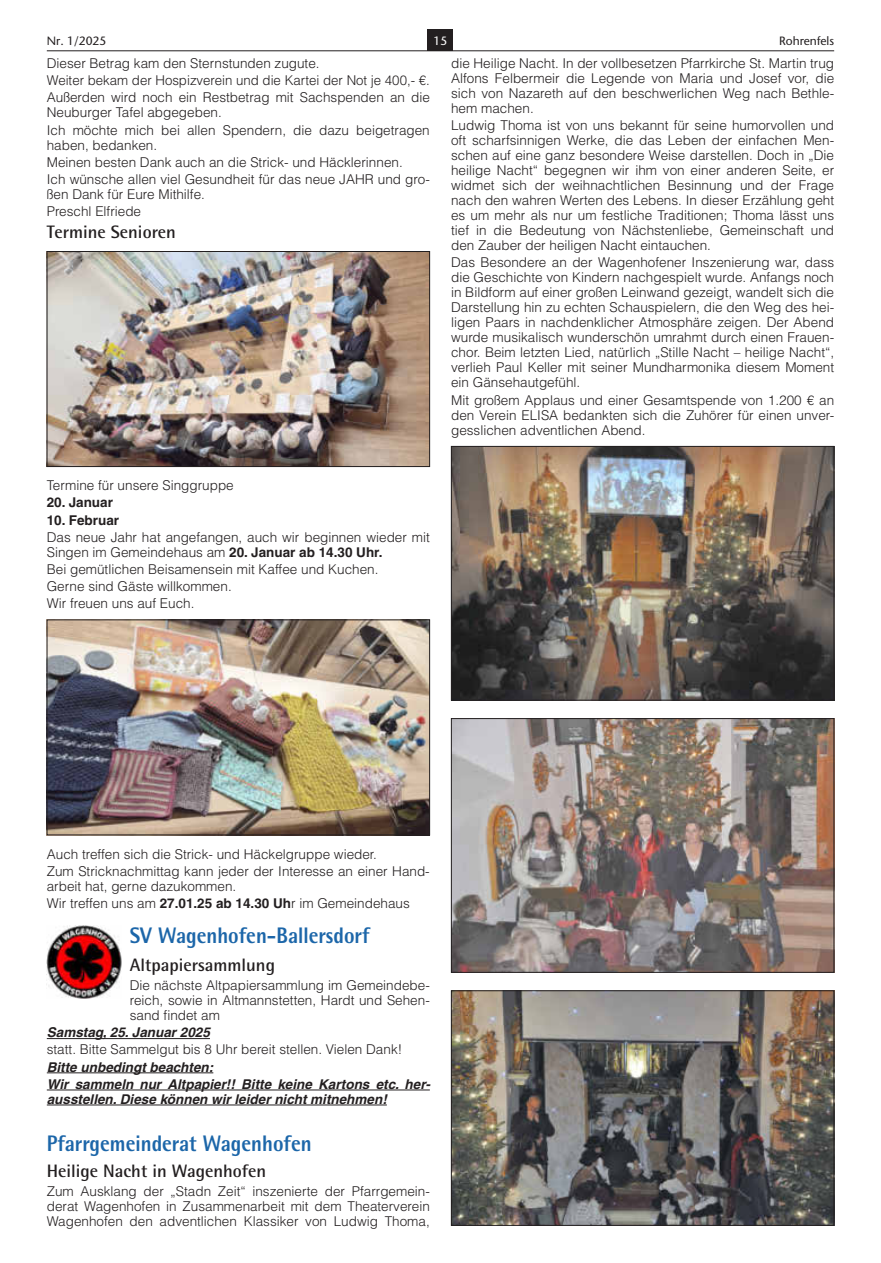
<style>
.page{position:relative;width:881px;height:1263px;background:#fff}
.page>*{position:absolute;margin:0;border:0;box-sizing:border-box;transform-origin:0 0}
.t1{font:800 22.5px "Agfa Rotis Semisans";color:#1c66a9;scale:.9 1}
.t2{font:700 18px "Agfa Rotis Semisans";color:#231f20}
.t3{font:300 13.5px/15px "Helvetica LT";color:#231f20}
.t4{font:italic 700 13.5px/17.1px "Helvetica LT";color:#231f20}
.t5{font:700 13.5px "Helvetica LT";color:#231f20}
.t6{font:12px "Stone Sans LT";color:#231f20}
.t7{font:12px "Stone Sans LT";color:#fff}
.s1{font-weight:700}
</style>
<div class="page">
<div style="left:427px;top:29px;width:26px;height:22px;background:#231f20"></div>
<hr style="left:47px;top:51px;width:786px;height:1px;background:#231f20">
<img style="left:453px;top:448px;width:378px;height:250px">
<div style="left:451px;top:446px;width:382px;height:254px;border:1px solid #231f20"></div>
<img style="left:453px;top:720px;width:378px;height:250px">
<div style="left:451px;top:718px;width:382px;height:254px;border:1px solid #231f20"></div>
<img style="left:453px;top:992px;width:378px;height:231px">
<div style="left:451px;top:990px;width:382px;height:235px;border:1px solid #231f20"></div>
<hr style="left:47px;top:1038px;width:163px;height:1px;background:#231f20">
<hr style="left:47px;top:1072px;width:166px;height:1px;background:#231f20">
<hr style="left:47px;top:1089px;width:382px;height:1px;background:#231f20">
<hr style="left:47px;top:1104px;width:339px;height:1px;background:#231f20">
<img style="left:49px;top:253px;width:378px;height:212px">
<div style="left:47px;top:251px;width:382px;height:216px;border:1px solid #231f20"></div>
<img style="left:49px;top:622px;width:378px;height:211px">
<div style="left:47px;top:620px;width:382px;height:215px;border:1px solid #231f20"></div>
<img style="left:47px;top:925px;width:74px;height:73px">
<p class="t6" style="left:47px;top:33px;width:61px">Nr. 1/2025</p>
<p class="t7" style="left:433px;top:33px;width:15px">15</p>
<p class="t6" style="left:778px;top:33px;width:57px">Rohrenfels</p>
<p class="t3" style="left:451px;top:56px;width:384px;text-align:justify">die Heilige Nacht. In der vollbesetzen Pfarrkirche St. Martin trug Alfons Felbermeir die Legende von Maria und Josef vor, die sich von Nazareth auf den beschwerlichen Weg nach Bethle&shy;hem machen.</p>
<p class="t3" style="left:451px;top:118px;width:384px;text-align:justify">Ludwig Thoma ist von uns bekannt für seine humorvollen und oft scharfsinnigen Werke, die das Leben der einfachen Men&shy;schen auf eine ganz besondere Weise darstellen. Doch in „Die heilige Nacht“ begegnen wir ihm von einer anderen Seite, er widmet sich der weihnachtlichen Besinnung und der Frage nach den wahren Werten des Lebens. In dieser Erzählung geht es um mehr als nur um festliche Traditionen; Thoma lässt uns tief in die Bedeutung von Nächstenliebe, Gemeinschaft und den Zauber der heiligen Nacht eintauchen.</p>
<p class="t3" style="left:451px;top:255px;width:384px;text-align:justify">Das Besondere an der Wagenhofener Inszenierung war, dass die Geschichte von Kindern nachgespielt wurde. Anfangs noch in Bildform auf einer großen Leinwand gezeigt, wandelt sich die Darstellung hin zu echten Schauspielern, die den Weg des hei&shy;ligen Paars in nachdenklicher Atmosphäre zeigen. Der Abend wurde musikalisch wunderschön umrahmt durch einen Frauen&shy;chor. Beim letzten Lied, natürlich „Stille Nacht – heilige Nacht“, verlieh Paul Keller mit seiner Mundharmonika diesem Moment ein Gänsehautgefühl.</p>
<p class="t3" style="left:451px;top:392px;width:384px;text-align:justify">Mit großem Applaus und einer Gesamtspende von 1.200 € an den Verein ELISA bedankten sich die Zuhörer für einen unver&shy;gesslichen adventlichen Abend.</p>
<p class="t3" style="left:47px;top:55px;width:384px;line-height:17.1px">Dieser Betrag kam den Sternstunden zugute.<br>Weiter bekam der Hospizverein und die Kartei der Not je 400,- €.<br>Außerden wird noch ein Restbetrag mit Sachspenden an die</p>
<p class="t3" style="left:47px;top:104px;width:384px;line-height:17.1px">Neuburger Tafel abgegeben.<br>Ich möchte mich bei allen Spendern, die dazu beigetragen</p>
<p class="t3" style="left:47px;top:136px;width:384px;line-height:17.1px">haben, bedanken.<br>Meinen besten Dank auch an die Strick- und Häcklerinnen.<br>Ich wünsche allen viel Gesundheit für das neue JAHR und gro-</p>
<p class="t3" style="left:47px;top:185px;width:160px;line-height:17.1px">ßen Dank für Eure Mithilfe.<br>Preschl Elfriede</p>
<h2 class="t2" style="left:47px;top:220px;width:130px">Termine Senioren</h2>
<p class="t3" style="left:47px;top:478px;width:188px">Termine für unsere Singgruppe</p>
<p class="t5" style="left:47px;top:494px;width:68px">20. Januar</p>
<p class="t5" style="left:47px;top:512px;width:74px">10. Februar</p>
<p class="t3" style="left:47px;top:529px;width:384px">Das neue Jahr hat angefangen, auch wir beginnen wieder mit<br>Singen im Gemeindehaus am <span class="s1">20. Januar ab 14.30 Uhr.</span></p>
<p class="t3" style="left:47px;top:560px;width:333px;line-height:17.1px">Bei gemütlichen Beisamensein mit Kaffee und Kuchen.<br>Gerne sind Gäste willkommen.<br>Wir freuen uns auf Euch.</p>
<p class="t3" style="left:47px;top:845px;width:384px;line-height:17.1px">Auch treffen sich die Strick- und Häckelgruppe wieder.<br>Zum Stricknachmittag kann jeder der Interesse an einer Hand-</p>
<p class="t3" style="left:47px;top:877px;width:364px;line-height:17.1px">arbeit hat, gerne dazukommen.<br>Wir treffen uns am <span class="s1">27.01.25 ab 14.30 Uh</span>r im Gemeindehaus</p>
<h1 class="t1" style="left:130px;top:921px;width:268px">SV Wagenhofen-Ballersdorf</h1>
<h2 class="t2" style="left:130px;top:954px;width:147px">Altpapiersammlung</h2>
<p class="t3" style="left:130px;top:978px;width:301px;text-align:justify">Die nächste Altpapiersammlung im Gemeindebe&shy;reich, sowie in Altmannstetten, Hardt und Sehen&shy;sand findet am</p>
<p class="t4" style="left:47px;top:1024px;width:164px">Samstag, 25. Januar 2025</p>
<p class="t3" style="left:47px;top:1042px;width:357px">statt. Bitte Sammelgut bis 8 Uhr bereit stellen. Vielen Dank!</p>
<p class="t4" style="left:47px;top:1058px;width:385px">Bitte unbedingt beachten:<br>Wir sammeln nur Altpapier!! Bitte keine Kartons etc. her-</p>
<p class="t4" style="left:47px;top:1090px;width:341px">ausstellen. Diese können wir leider nicht mitnehmen!</p>
<h1 class="t1" style="left:47px;top:1129px;width:296px">Pfarrgemeinderat Wagenhofen</h1>
<h2 class="t2" style="left:47px;top:1160px;width:221px">Heilige Nacht in Wagenhofen</h2>
<p class="t3" style="left:47px;top:1184px;width:384px;text-align:justify">Zum Ausklang der „Stadn Zeit“ inszenierte der Pfarrgemein&shy;derat Wagenhofen in Zusammenarbeit mit dem Theaterverein Wagenhofen den adventlichen Klassiker von Ludwig Thoma,</p>
</div>
